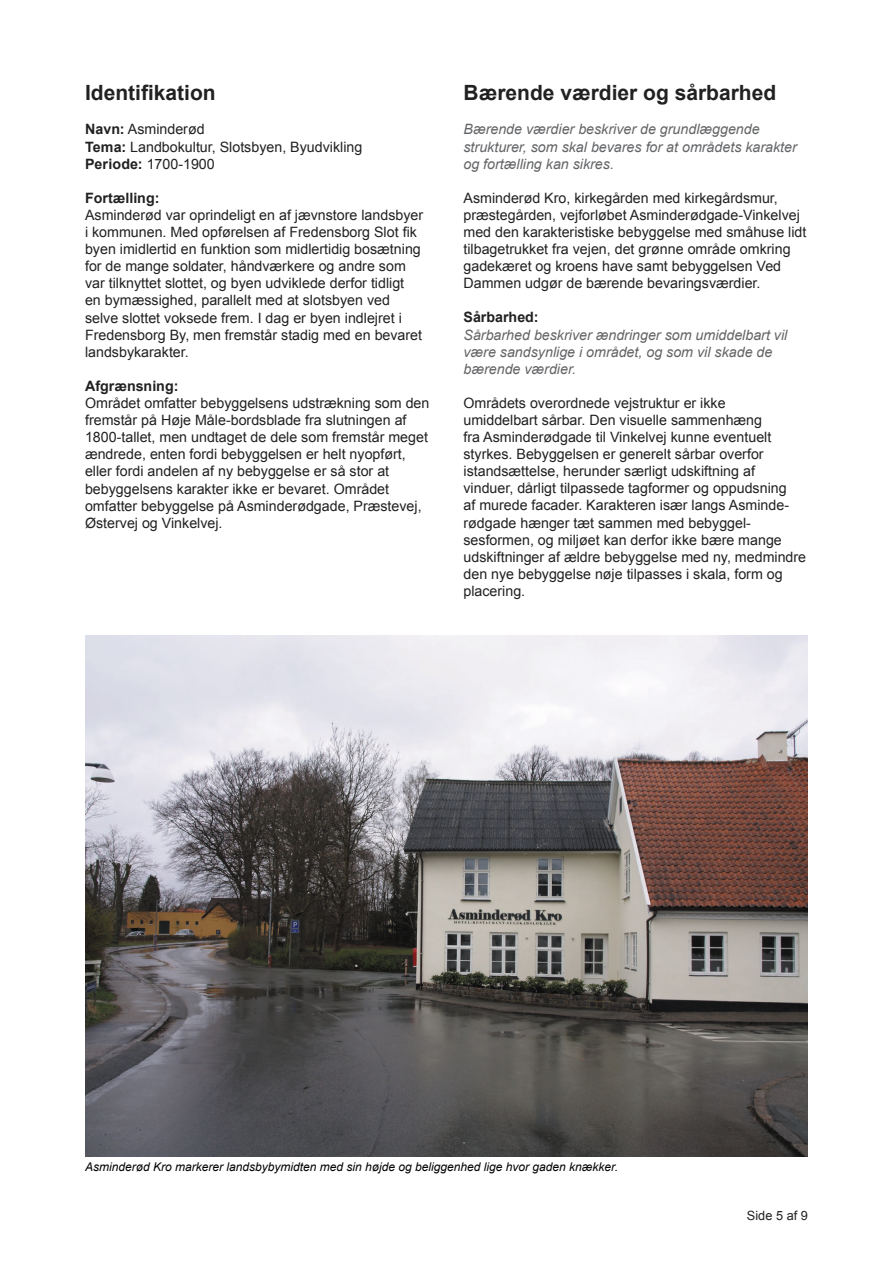
<style>
.page{position:relative;width:893px;height:1263px;background:#fff}
.page>*{position:absolute;margin:0;border:0;box-sizing:border-box;transform-origin:0 0}
.t1{font:700 21px "Arial";color:#222121}
.t2{font:14.25px/17.1px "Arial";color:#222121}
.t3{font:italic 14.25px/17.1px "Arial";color:#636466}
.t4{font:700 14.25px "Arial";color:#222121}
.t5{font:12.75px "Arial";color:#222121}
.t6{font:italic 12px "Arial";color:#020202}
.s1{font-weight:700}
</style>
<div class="page">
<img style="left:85px;top:636px;width:723px;height:521px">
<h1 class="t1" style="left:85px;top:79px;width:132px">Identifikation</h1>
<p class="t2" style="left:85px;top:121px;width:279px"><span class="s1">Navn:</span> Asminderød<br><span class="s1">Tema:</span> Landbokultur, Slotsbyen, Byudvikling<br><span class="s1">Periode:</span> 1700-1900</p>
<p class="t4" style="left:85px;top:188px;width:76px">Fortælling:</p>
<p class="t2" style="left:85px;top:207px;width:340px">Asminderød var oprindeligt en af jævnstore landsbyer i kommunen. Med opførelsen af Fredensborg Slot fik byen imidlertid en funktion som midlertidig bosætning for de mange soldater, håndværkere og andre som var tilknyttet slottet, og byen udviklede derfor tidligt en bymæssighed, parallelt med at slotsbyen ved selve slottet voksede frem. I dag er byen indlejret i Fredensborg By, men fremstår stadig med en bevaret landsbykarakter.</p>
<p class="t4" style="left:85px;top:376px;width:95px">Afgrænsning:</p>
<p class="t2" style="left:85px;top:395px;width:346px">Området omfatter bebyggelsens udstrækning som den fremstår på Høje Måle-bordsblade fra slutningen af 1800-tallet, men undtaget de dele som fremstår meget ændrede, enten fordi bebyggelsen er helt nyopført, eller fordi andelen af ny bebyggelse er så stor at bebyggelsens karakter ikke er bevaret. Området omfatter bebyggelse på Asminderødgade, Præstevej, Østervej og Vinkelvej.</p>
<h1 class="t1" style="left:463px;top:79px;width:314px">Bærende værdier og sårbarhed</h1>
<p class="t3" style="left:463px;top:121px;width:335px">Bærende værdier beskriver de grundlæggende strukturer, som skal bevares for at områdets karakter og fortælling kan sikres.</p>
<p class="t2" style="left:463px;top:189px;width:344px">Asminderød Kro, kirkegården med kirkegårdsmur, præstegården, vejforløbet Asminderødgade-Vinkelvej med den karakteristiske bebyggelse med småhuse lidt tilbagetrukket fra vejen, det grønne område omkring gadekæret og kroens have samt bebyggelsen Ved Dammen udgør de bærende bevaringsværdier.</p>
<p class="t4" style="left:463px;top:308px;width:77px">Sårbarhed:</p>
<p class="t3" style="left:463px;top:326px;width:325px">Sårbarhed beskriver ændringer som umiddelbart vil være sandsynlige i området, og som vil skade de bærende værdier.</p>
<p class="t2" style="left:463px;top:394px;width:344px">Områdets overordnede vejstruktur er ikke<br>umiddelbart sårbar. Den visuelle sammenhæng<br>fra Asminderødgade til Vinkelvej kunne eventuelt styrkes. Bebyggelsen er generelt sårbar overfor istandsættelse, herunder særligt udskiftning af vinduer, dårligt tilpassede tagformer og oppudsning<br>af murede facader. Karakteren især langs Asminde&shy;rødgade hænger tæt sammen med bebyggel&shy;sesformen, og miljøet kan derfor ikke bære mange udskiftninger af ældre bebyggelse med ny, medmindre den nye bebyggelse nøje tilpasses i skala, form og placering.</p>
<p class="t6" style="left:85px;top:1159px;width:535px">Asminderød Kro markerer landsbybymidten med sin højde og beliggenhed lige hvor gaden knækker.</p>
<p class="t5" style="left:747px;top:1207px;width:62px">Side 5 af 9</p>
</div>
